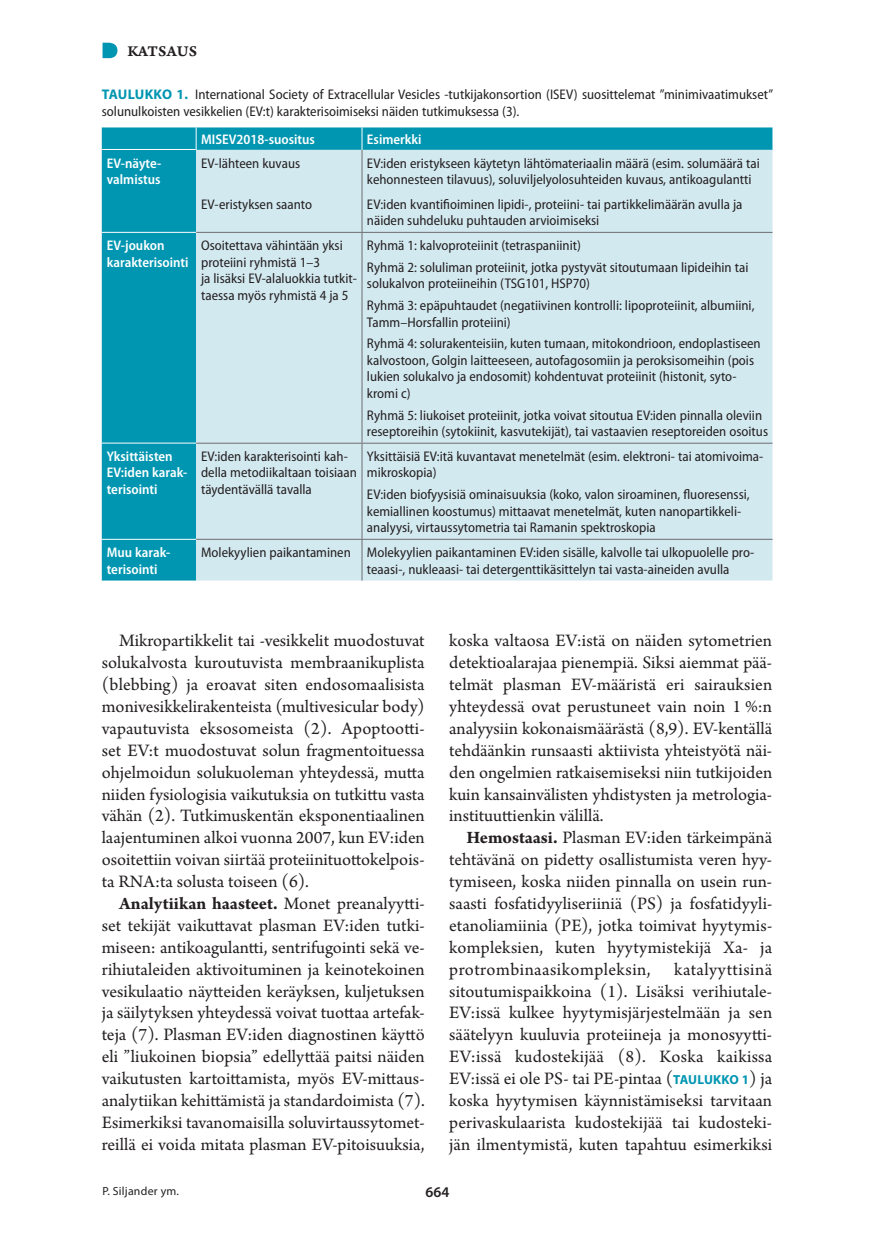
<style>
.page{position:relative;width:874px;height:1241px;background:#fff}
.page>*{position:absolute;margin:0;border:0;box-sizing:border-box;transform-origin:0 0}
.t1{font:18.38px/21.9px "Arno Pro";letter-spacing:.005em;color:#231f20;text-align:justify}
.vinj{font:15.75px "Arno Pro Smbd Caption";letter-spacing:.005em;color:#231f20}
.t2{font:600 14.88px "Myriad Pro";color:#231f20}
.t{font:semi-condensed 14px/16.6px "Myriad Pro";color:#231f20}
.t_pl{font:600 semi-condensed 14px/16.6px "Myriad Pro";color:#fff}
.Ala{font:11.9px "Myriad Pro";letter-spacing:.02em;color:#231f20}
.s1{font-weight:700;font-stretch:normal;color:#0096b1}
.s2{font-weight:700}
.s3{color:#221e1f}
.s4{font-family:"Myriad Pro";font-weight:700;font-size:13.12px;color:#0096b1}
</style>
<div class="page">
<svg style="left:102px;top:43px;width:15px;height:15px"></svg>
<div style="left:102px;top:127px;width:670px;height:453px;background:#0096b1"></div>
<div style="left:196px;top:150px;width:576px;height:430px;background:#d3e9f0"></div>
<svg style="left:196px;top:127px;width:1px;height:23px"></svg>
<svg style="left:361px;top:127px;width:1px;height:23px"></svg>
<hr style="left:361px;top:191px;width:1px;height:41px;background:#6c6d70">
<hr style="left:196px;top:539px;width:166px;height:1px;background:#6c6d70">
<hr style="left:362px;top:539px;width:410px;height:1px;background:#6c6d70">
<hr style="left:361px;top:539px;width:1px;height:41px;background:#6c6d70">
<hr style="left:196px;top:232px;width:166px;height:1px;background:#6c6d70">
<hr style="left:362px;top:232px;width:410px;height:1px;background:#6c6d70">
<hr style="left:361px;top:233px;width:1px;height:209px;background:#6c6d70">
<hr style="left:361px;top:150px;width:1px;height:41px;background:#6c6d70">
<hr style="left:196px;top:442px;width:166px;height:1px;background:#6c6d70">
<hr style="left:362px;top:442px;width:410px;height:1px;background:#6c6d70">
<hr style="left:361px;top:443px;width:1px;height:96px;background:#6c6d70">
<hr style="left:102px;top:149px;width:94px;height:1px;background:#fff">
<hr style="left:102px;top:232px;width:94px;height:1px;background:#fff">
<hr style="left:102px;top:442px;width:94px;height:1px;background:#fff">
<hr style="left:102px;top:539px;width:94px;height:1px;background:#fff">
<p class="vinj" style="left:127px;top:41px;width:71px">KATSAUS</p>
<p class="t" style="left:102px;top:86px;width:672px"><span class="s1">TAULUKKO 1.</span> International Society of Extracellular Vesicles ‑tutkijakonsortion (ISEV) suosittelemat ”minimivaatimukset” solunulkoisten vesikkelien (EV:t) karakterisoimiseksi näiden tutkimuksessa (3).</p>
<p class="t_pl" style="left:201px;top:131px;width:115px">MISEV2018-suositus</p>
<p class="t_pl" style="left:367px;top:131px;width:56px">Esimerkki</p>
<p class="t_pl" style="left:107px;top:154px;width:56px">EV-näyte&shy;valmistus</p>
<p class="t" style="left:201px;top:154px;width:100px">EV-lähteen kuvaus</p>
<p class="t" style="left:367px;top:154px;width:394px">EV:iden eristykseen käytetyn lähtömateriaalin määrä (esim. solumäärä tai kehonnesteen tilavuus), soluviljelyolosuhteiden kuvaus, antikoagulantti</p>
<p class="t" style="left:201px;top:195px;width:112px">EV-eristyksen saanto</p>
<p class="t" style="left:367px;top:195px;width:377px">EV:iden kvantifioiminen lipidi-, proteiini- tai partikkelimäärän avulla ja näiden suhdeluku puhtauden arvioimiseksi</p>
<p class="t" style="left:201px;top:237px;width:157px">Osoitettava vähintään yksi proteiini ryhmistä 1–3<br>ja lisäksi EV-alaluokkia tutkit&shy;taessa myös ryhmistä 4 ja 5</p>
<p class="t" style="left:367px;top:237px;width:215px">Ryhmä 1: kalvoproteiinit (tetraspaniinit)</p>
<p class="t_pl" style="left:107px;top:236px;width:83px">EV-joukon karakterisointi</p>
<p class="t" style="left:367px;top:258px;width:383px">Ryhmä 2: soluliman proteiinit, jotka pystyvät sitoutumaan lipideihin tai solukalvon proteiineihin (TSG101, HSP70)</p>
<p class="t" style="left:367px;top:296px;width:389px">Ryhmä 3: epäpuhtaudet (negatiivinen kontrolli: lipoproteiinit, albumiini,<br>Tamm–Horsfallin proteiini)</p>
<p class="t" style="left:367px;top:335px;width:395px">Ryhmä 4: solurakenteisiin, kuten tumaan, mitokondrioon, endoplastiseen kalvostoon, Golgin laitteeseen, autofagosomiin ja peroksisomeihin (pois lukien solukalvo ja endosomit) kohdentuvat proteiinit (histonit, syto&shy;kromi c)</p>
<p class="t" style="left:367px;top:406px;width:402px">Ryhmä 5: liukoiset proteiinit, jotka voivat sitoutua EV:iden pinnalla oleviin reseptoreihin (sytokiinit, kasvutekijät), tai vastaavien reseptoreiden osoitus</p>
<p class="t_pl" style="left:107px;top:447px;width:82px">Yksittäisten<br>EV:iden karak&shy;terisointi</p>
<p class="t" style="left:201px;top:447px;width:157px">EV:iden karakterisointi kah&shy;della metodiikaltaan toisiaan täydentävällä tavalla</p>
<p class="t" style="left:367px;top:447px;width:397px">Yksittäisiä EV:itä kuvantavat menetelmät (esim. elektroni- tai atomivoima&shy;mikroskopia)</p>
<p class="t" style="left:367px;top:486px;width:384px">EV:iden biofyysisiä ominaisuuksia (koko, valon siroaminen, fluoresenssi, kemiallinen koostumus) mittaavat menetelmät, kuten nanopartikkeli&shy;analyysi, virtaussytometria tai Ramanin spektroskopia</p>
<p class="t_pl" style="left:107px;top:543px;width:65px">Muu karak&shy;terisointi</p>
<p class="t" style="left:201px;top:543px;width:151px">Molekyylien paikantaminen</p>
<p class="t" style="left:367px;top:543px;width:389px">Molekyylien paikantaminen EV:iden sisälle, kalvolle tai ulkopuolelle pro&shy;teaasi-, nukleaasi- tai detergenttikäsittelyn tai vasta-aineiden avulla</p>
<p class="t1" style="left:102px;top:630px;width:324px;text-indent:17px">Mikropartikkelit tai ‑vesikkelit muodostuvat solukalvosta kuroutuvista membraanikuplista (blebbing) ja eroavat siten endosomaalisista monivesikkelirakenteista (multivesicular body) vapautuvista eksosomeista (2). Apoptootti&shy;set EV:t muodostuvat solun fragmentoituessa ohjelmoidun solukuoleman yhteydessä, mutta niiden fysiologisia vaikutuksia on tutkittu vasta vähän (2). Tutkimuskentän eksponentiaalinen laajentuminen alkoi vuonna 2007, kun EV:iden osoitettiin voivan siirtää proteiinituottokelpois&shy;ta RNA:ta solusta toiseen (6).</p>
<p class="t1" style="left:102px;top:893px;width:324px;text-indent:17px"><span class="s2">Analytiikan haasteet.</span> Monet preanalyytti&shy;set tekijät vaikuttavat plasman EV:iden tutki&shy;miseen: antikoagulantti, sentrifugointi sekä ve&shy;rihiutaleiden aktivoituminen ja keinotekoinen vesikulaatio näytteiden keräyksen, kuljetuksen ja säilytyksen yhteydessä voivat tuottaa artefak&shy;teja (7). Plasman EV:iden diagnostinen käyttö eli ”liukoinen biopsia” edellyttää paitsi näiden vaikutusten kartoittamista, myös EV-mittaus&shy;analytiikan kehittämistä ja standardoimista (7).<br>Esimerkiksi tavanomaisilla soluvirtaussytomet&shy;reillä ei voida mitata plasman EV-pitoisuuksia,</p>
<p class="t1" style="left:449px;top:630px;width:324px">koska valtaosa EV:istä on näiden sytometrien detektioalarajaa pienempiä. Siksi aiemmat pää&shy;telmät plasman EV-määristä eri sairauksien yhteydessä ovat perustuneet vain noin 1 %:n analyysiin kokonaismäärästä (8,9). EV-kentällä tehdäänkin runsaasti aktiivista yhteistyötä näi&shy;den ongelmien ratkaisemiseksi niin tutkijoiden kuin kansainvälisten yhdistysten ja metrologia&shy;instituuttienkin välillä.</p>
<p class="t1" style="left:449px;top:827px;width:324px;text-indent:17px"><span class="s2">Hemostaasi.</span> Plasman EV:iden tärkeimpänä tehtävänä on pidetty osallistumista veren hyy&shy;tymiseen, koska niiden pinnalla on usein run&shy;saasti fosfatidyyliseriiniä (PS) ja fosfatidyyli&shy;etanoliamiinia (PE), jotka toimivat hyytymis&shy;kompleksien, kuten hyytymistekijä Xa- ja protrombinaasikompleksin,</p>
<p class="t1" style="left:449px;top:959px;width:324px;text-align:left;text-indent:225px">katalyyttisinä sitoutumispaikkoina (1). Lisäksi verihiutale<span class="s3">-EV:issä</span> kulkee hyytymisjärjestelmään ja sen säätelyyn kuuluvia proteiineja ja monosyytti-- EV:issä kudostekijää (8). Koska kaikissa EV:issä ei ole PS- tai PE-pintaa (<span class="s4">TAULUKKO 1</span>) ja koska hyytymisen käynnistämiseksi tarvitaan perivaskulaarista kudostekijää tai kudosteki&shy;jän ilmentymistä, kuten tapahtuu esimerkiksi</p>
<p class="Ala" style="left:102px;top:1183px;width:78px">P. Siljander ym.</p>
<p class="t2" style="left:425px;top:1182px;width:25px">664</p>
</div>
